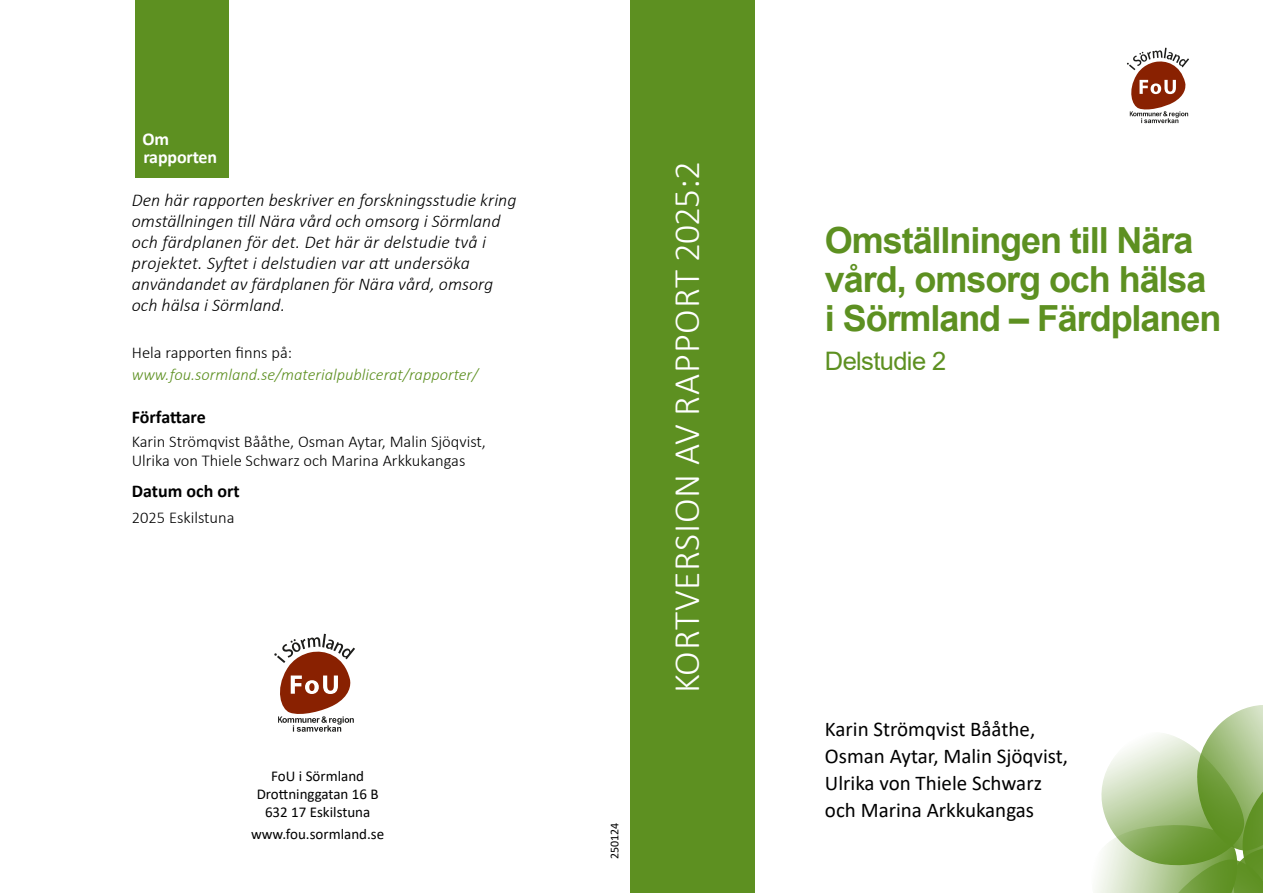
<style>
.page{position:relative;width:1263px;height:893px;background:#fff}
.page>*{position:absolute;margin:0;border:0;box-sizing:border-box;transform-origin:0 0}
.t1{font:300 37.5px "Calibri";letter-spacing:.02em;color:#fff}
.t2{font:700 36px/39px "Arial";letter-spacing:-.03em;color:#5d9021}
.t3{font:25.5px "Arial";letter-spacing:-.025em;color:#5d9021}
.t4{font:21px/27px "Calibri";color:#000}
.t5{font:italic 300 18px/21px "Calibri";color:#000}
.t6{font:700 18px "Calibri";color:#000}
.t7{font:700 18px/18px "Calibri";letter-spacing:-.01em;color:#fff}
.t8{font:300 16.5px/19.5px "Calibri";color:#000}
.t9{font:italic 300 16.5px "Calibri";color:#5d9021}
.t10{font:15px/18px "Calibri";color:#000;text-align:center}
.t11{font:12px "Calibri";color:#000}
</style>
<div class="page">
<svg style="left:274px;top:634px;width:81px;height:98px"></svg>
<svg style="left:1127px;top:48px;width:62px;height:75px"></svg>
<div style="left:135px;top:0;width:94px;height:178px;background:#5d9021"></div>
<div style="left:630px;top:0;width:125px;height:893px;background:#5d9021"></div>
<svg style="left:1095px;top:705px;width:168px;height:188px"></svg>
<p class="t7" style="left:142px;top:130px;width:76px">Om rapporten</p>
<p class="t5" style="left:132px;top:189px;width:386px">Den här rapporten beskriver en forskningsstudie kring omställningen till Nära vård och omsorg i Sörmland och färdplanen för det. Det här är delstudie två i projektet. Syftet i delstudien var att undersöka användandet av färdplanen för Nära vård, omsorg och hälsa i Sörmland.</p>
<p class="t8" style="left:132px;top:343px;width:162px">Hela rapporten finns på:</p>
<p class="t9" style="left:132px;top:364px;width:348px">www.fou.sormland.se/materialpublicerat/rapporter/</p>
<p class="t6" style="left:132px;top:404px;width:76px">Författare</p>
<p class="t8" style="left:132px;top:432px;width:356px">Karin Strömqvist Bååthe, Osman Aytar, Malin Sjöqvist,<br>Ulrika von Thiele Schwarz och Marina Arkkukangas</p>
<p class="t6" style="left:132px;top:478px;width:109px">Datum och ort</p>
<p class="t8" style="left:132px;top:508px;width:104px">2025 Eskilstuna</p>
<p class="t10" style="left:257px;top:767px;width:123px">FoU i Sörmland<br>Drottninggatan 16 B<br>632 17 Eskilstuna</p>
<p class="t10" style="left:251px;top:824px;width:135px">www.fou.sormland.se</p>
<p class="t11" style="left:606px;top:859px;width:38px;rotate:-90deg">250124</p>
<h1 class="t1" style="left:664px;top:693px;width:534px;rotate:-90deg">KORTVERSION AV RAPPORT 2025:2</h1>
<h2 class="t2" style="left:825px;top:221px;width:398px">Omställningen till Nära vård, omsorg och hälsa i Sörmland – Färdplanen</h2>
<h3 class="t3" style="left:825px;top:343px;width:123px">Delstudie 2</h3>
<p class="t4" style="left:825px;top:715px;width:245px">Karin Strömqvist Bååthe,<br>Osman Aytar, Malin Sjöqvist,<br>Ulrika von Thiele Schwarz och Marina Arkkukangas</p>
</div>
